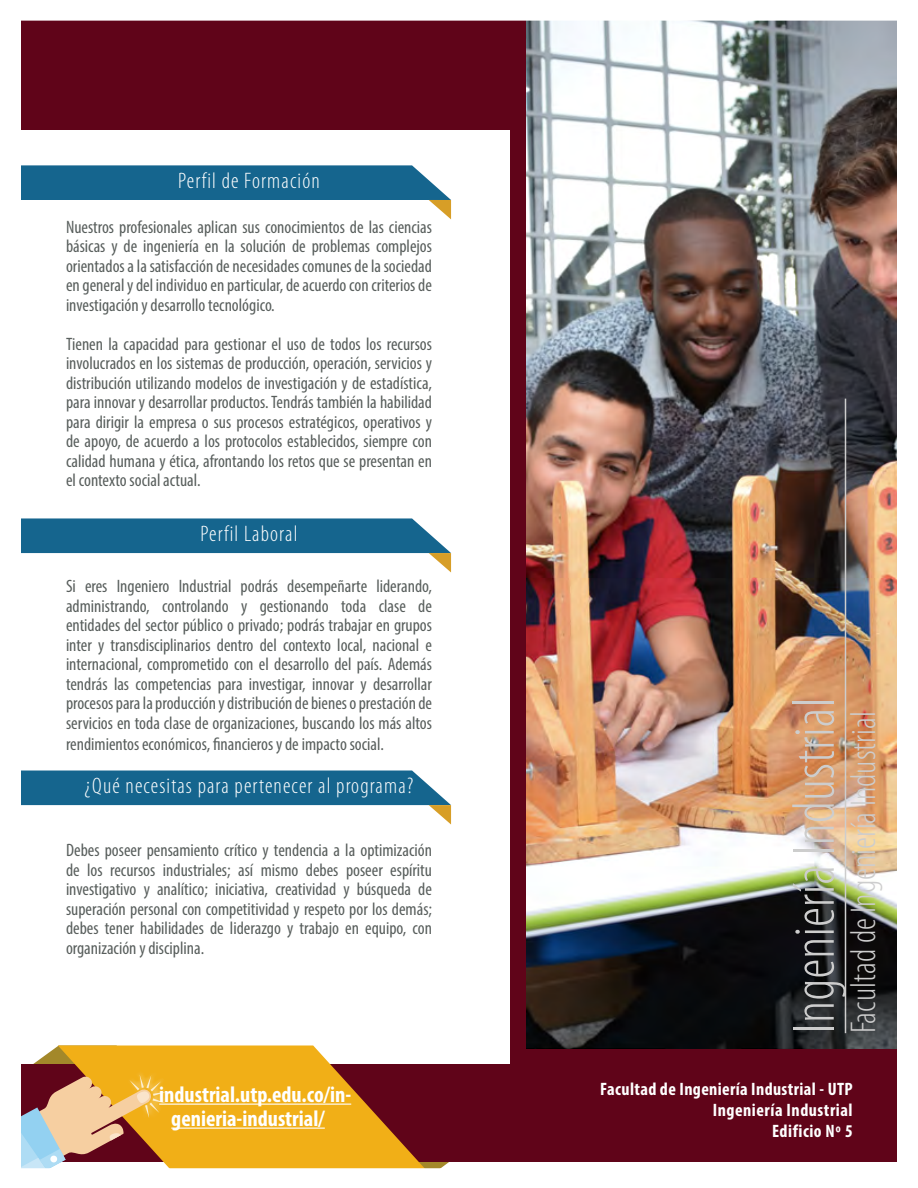
<style>
.page{position:relative;width:918px;height:1188px;background:#fff}
.page>*{position:absolute;margin:0;border:0;box-sizing:border-box;transform-origin:0 0}
.t1{font:300 condensed 60px "Myriad Pro";color:#cdcdcd}
.t2{font:300 condensed 36px "Myriad Pro";color:#cdcdcd}
.t3{font:300 condensed 22.5px "Myriad Pro";letter-spacing:.05em;color:#fff}
.t4{font:700 condensed 22.5px/24px "Myriad Pro";color:#fff}
.t5{font:condensed 18px/19.5px "Myriad Pro";color:#585e5c;text-align:justify}
.t6{font:700 condensed 18px/21px "Myriad Pro";letter-spacing:.02em;color:#fff;text-align:right}
</style>
<div class="page">
<img style="left:21px;top:20px;width:876px;height:1149px">
<hr style="left:845px;top:399px;width:1px;height:634px;background:#cdcdcd">
<p class="t3" style="left:178px;top:167px;width:143px">Perfil de Formación</p>
<p class="t5" style="left:66px;top:217px;width:368px">Nuestros profesionales aplican sus conocimientos de las ciencias básicas y de ingeniería en la solución de problemas complejos orientados a la satisfacción de necesidades comunes de la sociedad en general y del individuo en particular, de acuerdo con criterios de investigación y desarrollo tecnológico.</p>
<p class="t5" style="left:66px;top:334px;width:368px">Tienen la capacidad para gestionar el uso de todos los recursos involucrados en los sistemas de producción, operación, servicios y distribución utilizando modelos de investigación y de estadística, para innovar y desarrollar productos. Tendrás también la habilidad para dirigir la empresa o sus procesos estratégicos, operativos y de apoyo, de acuerdo a los protocolos establecidos, siempre con calidad humana y ética, afrontando los retos que se presentan en el contexto social actual.</p>
<p class="t3" style="left:200px;top:520px;width:99px">Perfil Laboral</p>
<p class="t5" style="left:66px;top:576px;width:368px">Si eres Ingeniero Industrial podrás desempeñarte liderando, administrando, controlando y gestionando toda clase de entidades del sector público o privado; podrás trabajar en grupos inter y transdisciplinarios dentro del contexto local, nacional e internacional, comprometido con el desarrollo del país. Además tendrás las competencias para investigar, innovar y desarrollar procesos para la producción y distribución de bienes o prestación de servicios en toda clase de organizaciones, buscando los más altos</p>
<p class="t5" style="left:66px;top:734px;width:319px">rendimientos económicos, financieros y de impacto social.</p>
<p class="t3" style="left:85px;top:772px;width:330px">¿Qué necesitas para pertenecer al programa?</p>
<p class="t5" style="left:66px;top:840px;width:368px">Debes poseer pensamiento crítico y tendencia a la optimización de los recursos industriales; así mismo debes poseer espíritu investigativo y analítico; iniciativa, creatividad y búsqueda de superación personal con competitividad y respeto por los demás; debes tener habilidades de liderazgo y trabajo en equipo, con organización y disciplina.</p>
<p class="t4" style="left:171px;top:1082px;width:181px;text-indent:-12px">industrial.utp.edu.co/in&shy;genieria-industrial/</p>
<h1 class="t1" style="left:778px;top:1033px;width:337px;rotate:-90deg">Ingeniería Industrial</h1>
<h2 class="t2" style="left:842px;top:1033px;width:323px;rotate:-90deg">Facultad de Ingeniería Industrial</h2>
<p class="t6" style="left:600px;top:1078px;width:254px">Facultad de Ingeniería Industrial - UTP<br>Ingeniería Industrial<br>Edificio Nº 5</p>
</div>
